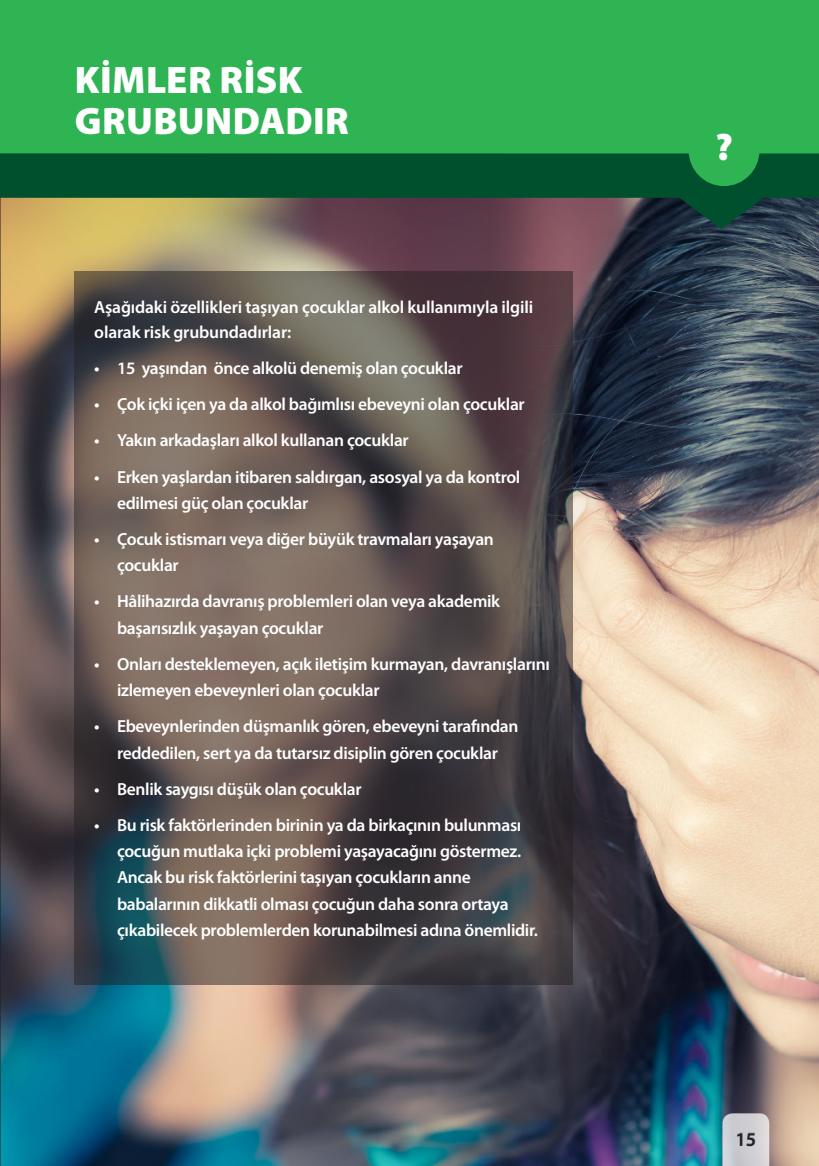
<style>
.page{position:relative;width:819px;height:1166px;background:#fff}
.page>*{position:absolute;margin:0;border:0;box-sizing:border-box;transform-origin:0 0}
.t1{font:900 38.5px/40.2px "Myriad Pro";letter-spacing:.01em;color:#fff}
.t2{font:600 19.25px "Myriad Pro";color:#231f20}
.t3{font:600 17.5px/26.2px "Myriad Pro";letter-spacing:-.02em;color:#fff}
</style>
<div class="page">
<img style="left:1px;top:229px;width:817px;height:937px">
<img style="left:0;top:0;width:1px;height:1166px">
<svg style="left:74px;top:271px;width:499px;height:714px;background:#5c524f"></svg>
<svg style="left:0;top:153px;width:819px;height:76px;background:#32593e"></svg>
<div style="left:0;top:0;width:819px;height:153px;background:#2fb454"></div>
<div style="left:688px;top:115px;width:71px;height:71px;background:#2fb454;border-radius:50%"></div>
<svg style="left:722px;top:1113px;width:47px;height:53px;background:#ccccd0"></svg>
<h1 class="t1" style="left:75px;top:61px;width:276px">KIMLER RISK<br>GRUBUNDADIR</h1>
<p class="t3" style="left:94px;top:296px;width:440px;line-height:24.5px">Aşağıdaki özellikleri taşıyan çocuklar alkol kullanımıyla ilgili olarak risk grubundadırlar:</p>
<p class="t3" style="left:94px;top:355px;width:370px">• 15 yaşından önce alkolü denemiş olan çocuklar</p>
<p class="t3" style="left:94px;top:392px;width:432px">• Çok içki içen ya da alkol bağımlısı ebeveyni olan çocuklar</p>
<p class="t3" style="left:94px;top:428px;width:316px">• Yakın arkadaşları alkol kullanan çocuklar</p>
<p class="t3" style="left:117px;top:464px;width:405px;text-indent:-23px">• Erken yaşlardan itibaren saldırgan, asosyal ya da kontrol edilmesi güç olan çocuklar</p>
<p class="t3" style="left:117px;top:526px;width:378px;text-indent:-23px">• Çocuk istismarı veya diğer büyük travmaları yaşayan çocuklar</p>
<p class="t3" style="left:117px;top:589px;width:384px;text-indent:-23px">• Hâlihazırda davranış problemleri olan veya akademik başarısızlık yaşayan çocuklar</p>
<p class="t3" style="left:117px;top:651px;width:434px;text-indent:-23px">• Onları desteklemeyen, açık iletişim kurmayan, davranışlarını izlemeyen ebeveynleri olan çocuklar</p>
<p class="t3" style="left:94px;top:714px;width:425px;text-align:center">• Ebeveynlerinden düşmanlık gören, ebeveyni tarafından reddedilen, sert ya da tutarsız disiplin gören çocuklar</p>
<p class="t3" style="left:94px;top:776px;width:269px">• Benlik saygısı düşük olan çocuklar</p>
<p class="t3" style="left:117px;top:812px;width:422px;text-indent:-23px">• Bu risk faktörlerinden birinin ya da birkaçının bulunması çocuğun mutlaka içki problemi yaşayacağını göstermez.<br>Ancak bu risk faktörlerini taşıyan çocukların anne babalarının dikkatli olması çocuğun daha sonra ortaya çıkabilecek problemlerden korunabilmesi adına önemlidir.</p>
<h1 class="t1" style="left:715px;top:128px;width:19px">?</h1>
<p class="t2" style="left:735px;top:1130px;width:22px">15</p>
</div>
